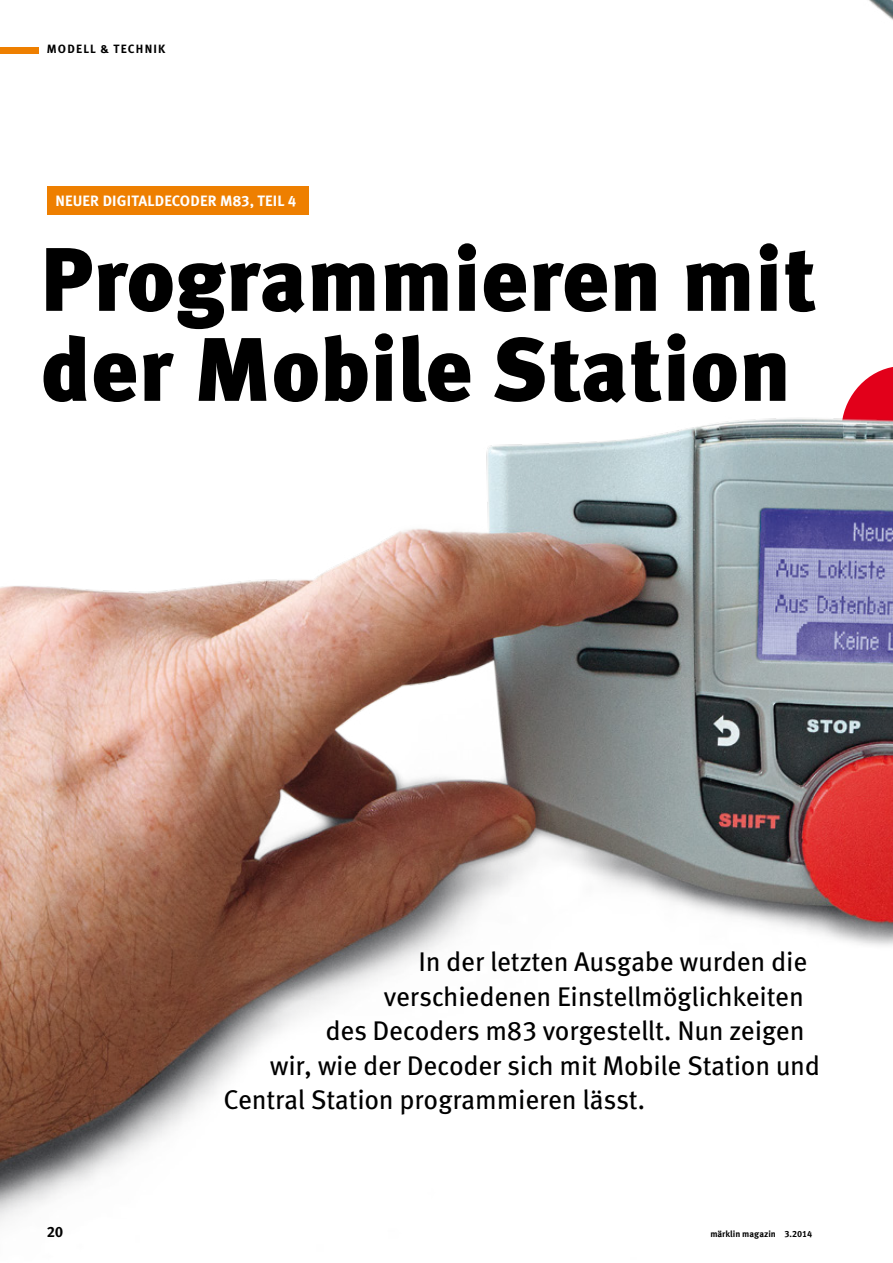
<style>
.page{position:relative;width:893px;height:1263px;background:#fff}
.page>*{position:absolute;margin:0;border:0;box-sizing:border-box;transform-origin:0 0}
.t1{font:900 90px/90px "Meta OT";color:#000}
.t2{font:27px "Meta OT";letter-spacing:-.01em;color:#000}
.t3{font:700 15px "Meta OT";letter-spacing:.01em;color:#fff}
.t4{font:700 15px "Meta OT";color:#000}
.t5{font:700 12px "Meta OT";letter-spacing:.1em;color:#000}
.t6{font:700 9px "Meta OT";letter-spacing:-.01em;color:#000}
</style>
<div class="page">
<img style="left:0;top:0;width:893px;height:1222px">
<div style="left:47px;top:186px;width:261px;height:29px;background:#ee7f00"></div>
<div style="left:0;top:47px;width:38px;height:6px;background:#ee7f00"></div>
<p class="t5" style="left:47px;top:41px;width:120px">MODELL &amp; TECHNIK</p>
<p class="t3" style="left:55px;top:191px;width:243px">NEUER DIGITALDECODER M83, TEIL 4</p>
<h1 class="t1" style="left:40px;top:237px;width:778px">Programmieren mit der Mobile Station</h1>
<p class="t2" style="left:418px;top:945px;width:390px">In der letzten Ausgabe wurden die</p>
<p class="t2" style="left:384px;top:979px;width:421px">verschiedenen Einstellmöglichkeiten</p>
<p class="t2" style="left:325px;top:1014px;width:481px">des Decoders m83 vorgestellt. Nun zeigen</p>
<p class="t2" style="left:270px;top:1048px;width:552px">wir, wie der Decoder sich mit Mobile Station und</p>
<p class="t2" style="left:223px;top:1083px;width:424px">Central Station programmieren lässt.</p>
<p class="t4" style="left:47px;top:1222px;width:18px">20</p>
<p class="t6" style="left:710px;top:1228px;width:103px">MÄRKLIN MAGAZIN 3.2014</p>
</div>
